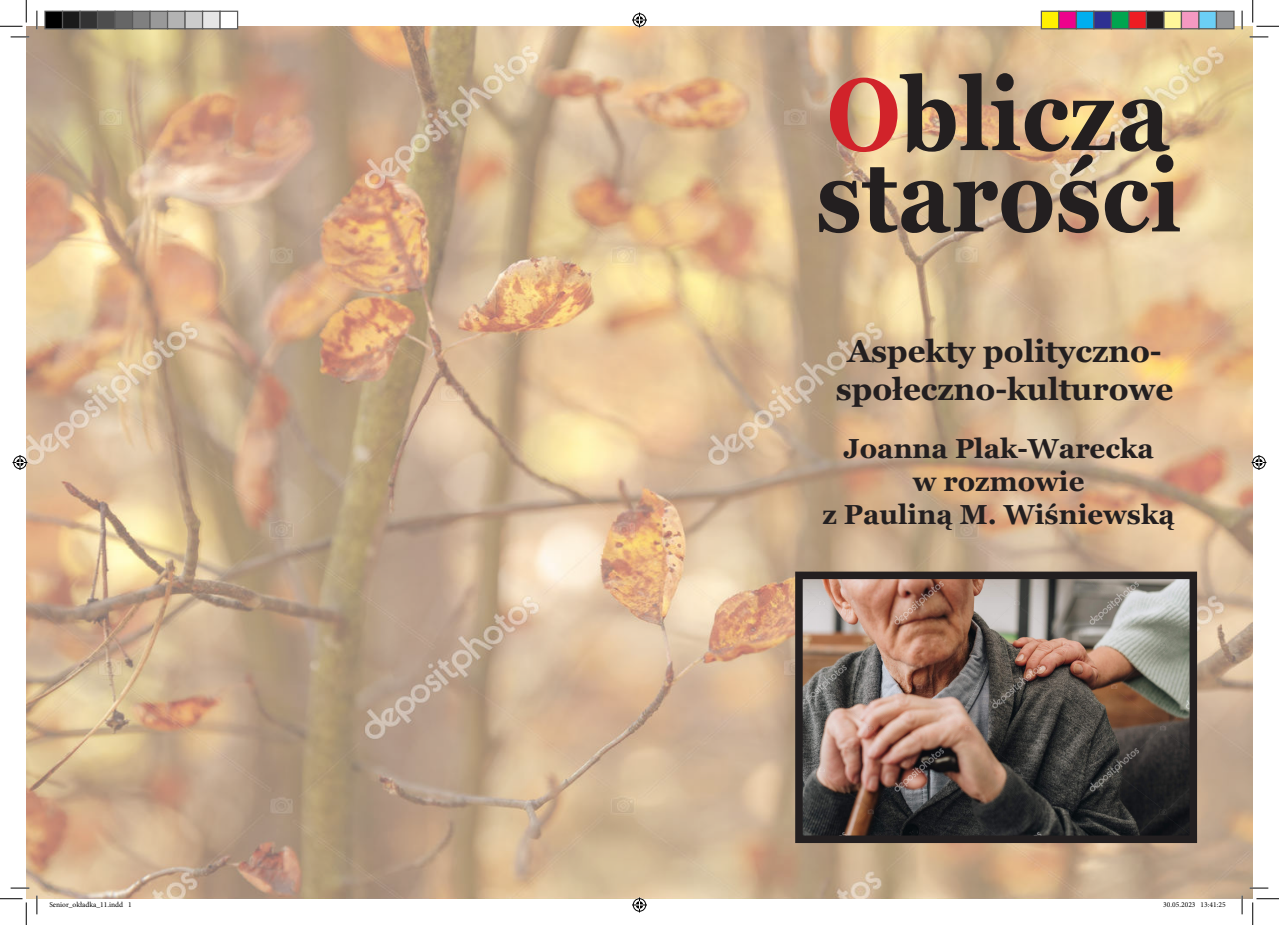
<style>
.page{position:relative;width:1279px;height:925px;background:#fff}
.page>*{position:absolute;margin:0;border:0;box-sizing:border-box;transform-origin:0 0}
.t1{font:700 101.75px/81.2px "Georgia";color:#231f20;scale:.88 1}
.t2{font:700 31.25px/37.5px "Georgia";color:#231f20;text-align:center}
.t3{font:700 27.5px/33px "Georgia";color:#231f20;text-align:center}
.t4{font:7.5px "Minion Pro";color:#000}
.s1{color:#d1232a}
</style>
<div class="page">
<img style="left:26px;top:26px;width:1226px;height:872px">
<img style="left:804px;top:580px;width:384px;height:253px">
<div style="left:795px;top:571px;width:402px;height:271px;border:8px solid #231f20"></div>
<svg style="left:11px;top:36px;width:18px;height:2px"></svg>
<svg style="left:1249px;top:36px;width:19px;height:2px"></svg>
<svg style="left:11px;top:886px;width:18px;height:2px"></svg>
<svg style="left:1249px;top:886px;width:19px;height:2px"></svg>
<svg style="left:36px;top:11px;width:2px;height:18px"></svg>
<svg style="left:36px;top:895px;width:2px;height:19px"></svg>
<svg style="left:1241px;top:11px;width:1px;height:18px"></svg>
<svg style="left:1241px;top:895px;width:1px;height:19px"></svg>
<svg style="left:0;top:0;width:27px;height:27px"></svg>
<svg style="left:0;top:898px;width:27px;height:26px"></svg>
<svg style="left:1252px;top:0;width:26px;height:27px"></svg>
<svg style="left:1252px;top:898px;width:26px;height:26px"></svg>
<svg style="left:632px;top:13px;width:15px;height:15px"></svg>
<svg style="left:632px;top:897px;width:15px;height:15px"></svg>
<svg style="left:13px;top:455px;width:15px;height:15px"></svg>
<svg style="left:1251px;top:455px;width:15px;height:15px"></svg>
<div style="left:45px;top:11px;width:18px;height:18px;background:#000"></div>
<div style="left:44px;top:11px;width:19px;height:18px;border:1px solid #595959"></div>
<div style="left:63px;top:11px;width:17px;height:18px;background:#1a1a1a"></div>
<div style="left:62px;top:11px;width:19px;height:18px;border:1px solid #595959"></div>
<div style="left:80px;top:11px;width:18px;height:18px;background:#333"></div>
<div style="left:79px;top:11px;width:19px;height:18px;border:1px solid #595959"></div>
<div style="left:98px;top:11px;width:17px;height:18px;background:#4d4d4d"></div>
<div style="left:97px;top:11px;width:19px;height:18px;border:1px solid #595959"></div>
<div style="left:115px;top:11px;width:18px;height:18px;background:#666"></div>
<div style="left:114px;top:11px;width:19px;height:18px;border:1px solid #595959"></div>
<div style="left:133px;top:11px;width:17px;height:18px;background:#808080"></div>
<div style="left:132px;top:11px;width:19px;height:18px;border:1px solid #595959"></div>
<div style="left:150px;top:11px;width:18px;height:18px;background:#999"></div>
<div style="left:149px;top:11px;width:19px;height:18px;border:1px solid #595959"></div>
<div style="left:168px;top:11px;width:17px;height:18px;background:#b3b3b3"></div>
<div style="left:167px;top:11px;width:19px;height:18px;border:1px solid #595959"></div>
<div style="left:185px;top:11px;width:18px;height:18px;background:#ccc"></div>
<div style="left:184px;top:11px;width:19px;height:18px;border:1px solid #595959"></div>
<div style="left:203px;top:11px;width:17px;height:18px;background:#e6e6e6"></div>
<div style="left:202px;top:11px;width:19px;height:18px;border:1px solid #595959"></div>
<div style="left:220px;top:11px;width:18px;height:18px;background:#fff"></div>
<div style="left:219px;top:11px;width:19px;height:18px;border:1px solid #595959"></div>
<div style="left:1041px;top:11px;width:17px;height:18px;background:#fff101"></div>
<div style="left:1040px;top:11px;width:19px;height:18px;border:1px solid #595959"></div>
<div style="left:1058px;top:11px;width:18px;height:18px;background:#ed028c"></div>
<div style="left:1058px;top:11px;width:19px;height:18px;border:1px solid #595959"></div>
<div style="left:1076px;top:11px;width:17px;height:18px;background:#00aeef"></div>
<div style="left:1075px;top:11px;width:19px;height:18px;border:1px solid #595959"></div>
<div style="left:1093px;top:11px;width:18px;height:18px;background:#2e3092"></div>
<div style="left:1093px;top:11px;width:19px;height:18px;border:1px solid #595959"></div>
<div style="left:1111px;top:11px;width:17px;height:18px;background:#00a54f"></div>
<div style="left:1110px;top:11px;width:19px;height:18px;border:1px solid #595959"></div>
<div style="left:1128px;top:11px;width:18px;height:18px;background:#ee1d23"></div>
<div style="left:1128px;top:11px;width:19px;height:18px;border:1px solid #595959"></div>
<div style="left:1146px;top:11px;width:17px;height:18px;background:#231f20"></div>
<div style="left:1145px;top:11px;width:19px;height:18px;border:1px solid #595959"></div>
<div style="left:1163px;top:11px;width:18px;height:18px;background:#fff79a"></div>
<div style="left:1163px;top:11px;width:19px;height:18px;border:1px solid #595959"></div>
<div style="left:1181px;top:11px;width:17px;height:18px;background:#f499c2"></div>
<div style="left:1180px;top:11px;width:19px;height:18px;border:1px solid #595959"></div>
<div style="left:1198px;top:11px;width:18px;height:18px;background:#6bcff6"></div>
<div style="left:1198px;top:11px;width:19px;height:18px;border:1px solid #595959"></div>
<div style="left:1216px;top:11px;width:17px;height:18px;background:#939598"></div>
<div style="left:1215px;top:11px;width:19px;height:18px;border:1px solid #595959"></div>
<p class="t1" style="left:816px;top:74px;width:417px"><span class="s1">O</span>blicza starości</p>
<p class="t2" style="left:835px;top:332px;width:339px">Aspekty polityczno&shy;społeczno-kulturowe</p>
<p class="t3" style="left:822px;top:432px;width:354px">Joanna Plak-Warecka<br>w rozmowie<br>z Pauliną M. Wiśniewską</p>
<p class="t4" style="left:49px;top:899px;width:84px">Senior_okładka_11.indd 1</p>
<p class="t4" style="left:1163px;top:899px;width:64px">30.05.2023 13:41:25</p>
</div>
